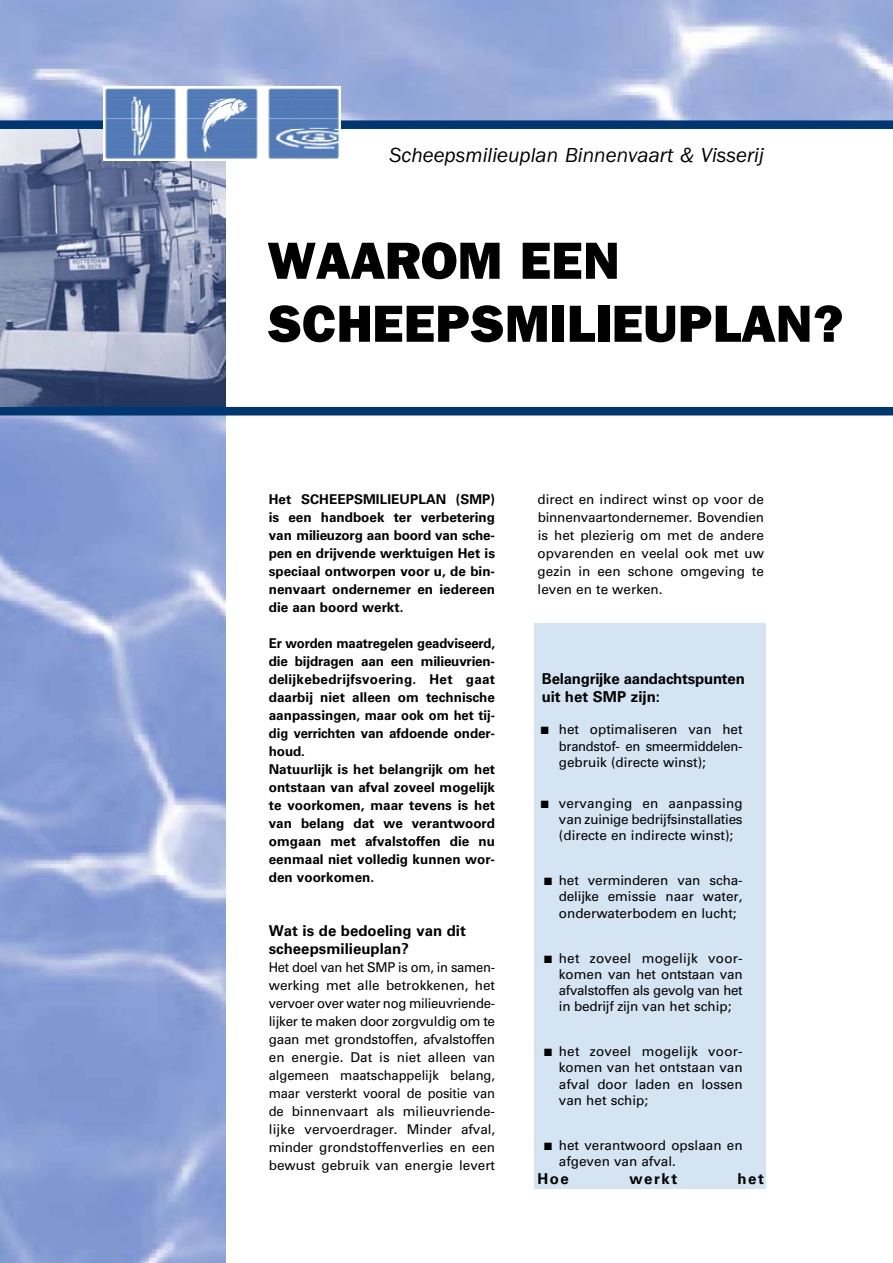
<style>
.page{position:relative;width:893px;height:1263px;background:#fff}
.page>*{position:absolute;margin:0;border:0;box-sizing:border-box;transform-origin:0 0}
.t1{font:800 52.5px/63px "Franklin Gothic";color:#000}
.t2{font:italic 21px "Franklin Gothic";color:#000}
.t3{font:700 15px/18px "Univers";color:#000}
.t4{font:13.5px/16.2px "Univers";color:#000;text-align:justify}
.t5{font:700 13.5px/18px "Univers";color:#000;text-align:justify}
.t6{font:13.5px/18px "Univers";color:#000;text-align:justify;scale:.96 1}
</style>
<div class="page">
<img style="left:0;top:415px;width:225px;height:848px">
<div style="left:534px;top:623px;width:231px;height:565px;background:#d5e4f2"></div>
<img style="left:0;top:129px;width:225px;height:278px">
<div style="left:0;top:407px;width:893px;height:8px;background:#003772"></div>
<div style="left:0;top:120px;width:893px;height:9px;background:#003772"></div>
<img style="left:103px;top:88px;width:238px;height:73px">
<h2 class="t2" style="left:389px;top:143px;width:376px">Scheepsmilieuplan Binnenvaart &amp; Visserij</h2>
<h1 class="t1" style="left:267px;top:229px;width:578px">WAAROM EEN<br>SCHEEPSMILIEUPLAN?</h1>
<p class="t5" style="left:269px;top:490px;width:228px;text-indent:222px">) is een handboek ter verbetering van milieuzorg aan boord van sche&shy;pen en drijvende werktuigen Het is speciaal ontworpen voor u, de bin&shy;nenvaart ondernemer en iedereen die aan boord werkt.</p>
<p class="t5" style="left:269px;top:634px;width:228px;text-align:left">Er worden maatregelen geadviseerd, die bijdragen aan een milieu-vrien&shy;de-lijkebedrijfsvoering. Het gaat daa-r-bij niet alleen om technische aan- passin-gen, maar ook om het tij&shy;dig verrichten van afdoende onder&shy;houd.<br>Natuurlijk is het belangrijk om het ontstaan van afval zoveel mogelijk te voorkomen, maar tevens is het van belang dat we verantwoord omgaan met afvalstoffen die nu eenmaal niet volledig kunnen wor&shy;den voorkomen.</p>
<p class="t5" style="left:269px;top:490px;width:42px">Het SCHEEPSMILIEUPLAN</p>
<p class="t5" style="left:456px;top:490px;width:16px">(SMP</p>
<p class="t3" style="left:269px;top:922px;width:199px">Wat is de bedoeling van dit scheepsmilieuplan?</p>
<p class="t6" style="left:269px;top:958px;width:237px">Het doel van het SMP is om, in samen&shy;werking met alle betrokkenen, het vervoer over water nog milieuvrien-de&shy;lijker te maken door zorgvuldig om te gaan met grondstoffen, afval-stof-fen en energie. Dat is niet alleen van algemeen maatschappelijk belang, maar versterkt vooral de positie van de binnenvaart als milieuvriende&shy;lijke vervoerdrager. Minder afval, minder grondstoffenverlies en een bewust gebruik van energie levert</p>
<p class="t4" style="left:538px;top:490px;width:228px;line-height:18px">direct en indirect winst op voor de binnenvaartondernemer. Boven-dien is het plezierig om met de andere op-varenden en veelal ook met uw gezin in een schone omgeving te leven en te werken.</p>
<p class="t3" style="left:542px;top:670px;width:204px">Belangrijke aandachtspunten uit het SMP</p>
<p class="t3" style="left:631px;top:688px;width:31px">zijn:</p>
<p class="t4" style="left:559px;top:722px;width:185px;text-indent:-18px">■ het optimaliseren van het brand-stof- en smeermiddelen&shy;gebruik (directe winst);</p>
<p class="t4" style="left:559px;top:795px;width:185px;text-indent:-18px">■ vervanging en aanpassing van zui- nige bedrijfsinstallaties (di- rec-te en indirecte winst);</p>
<p class="t4" style="left:559px;top:872px;width:185px;text-indent:-15px">■ het verminderen van scha&shy;delijke emissie naar water, onder-waterbodem en lucht;</p>
<p class="t4" style="left:559px;top:950px;width:185px;text-indent:-15px">■ het zoveel mogelijk voor&shy;komen van het ontstaan van afvalstoffen als gevolg van het in bedrijf zijn van het schip;</p>
<p class="t4" style="left:559px;top:1043px;width:185px;text-indent:-15px">■ het zoveel mogelijk voor&shy;komen van het ontstaan van afval door laden en lossen van het schip;</p>
<p class="t4" style="left:559px;top:1137px;width:185px;text-indent:-15px">■ het verantwoord opslaan en af-geven van afval.</p>
<p class="t3" style="left:538px;top:1170px;width:33px">Hoe</p>
<p class="t3" style="left:629px;top:1170px;width:49px">werkt</p>
<p class="t3" style="left:738px;top:1170px;width:28px">het</p>
</div>
